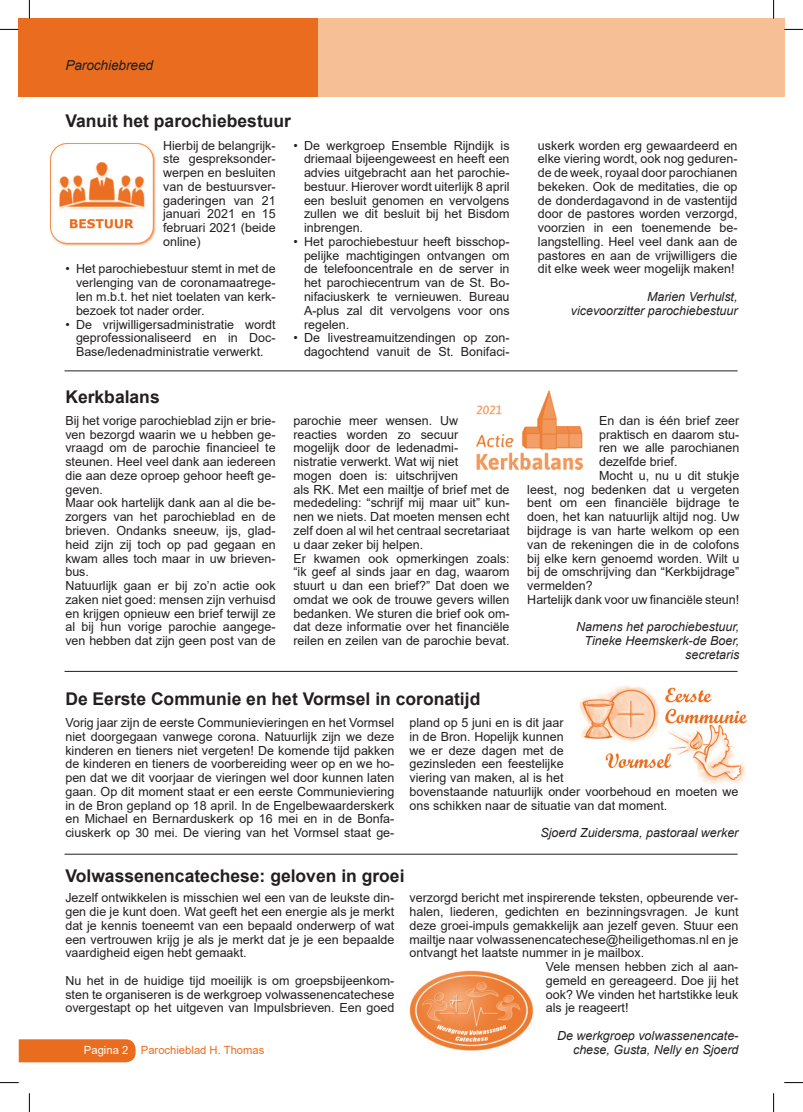
<style>
.page{position:relative;width:803px;height:1112px;background:#fff}
.page>*{position:absolute;margin:0;border:0;box-sizing:border-box;transform-origin:0 0}
.t1{font:700 17.5px "Arial";color:#231f20}
.t2{font:italic 13.75px "Arial";letter-spacing:-.01em;color:#231f20}
.t3{font:12.5px/13.8px "Arial";color:#231f20;text-align:justify}
.t4{font:italic 12.5px/13.8px "Arial";color:#231f20;text-align:right}
.t5{font:11.25px "Arial";color:#ea6d1f}
.s1{color:#fff}
</style>
<div class="page">
<div style="left:313px;top:19px;width:471px;height:78px;background:#f7bf96"></div>
<div style="left:19px;top:19px;width:299px;height:78px;background:#ea6d1f"></div>
<div style="left:19px;top:1039px;width:117px;height:23px;background:#ea6d1f"></div>
<hr style="left:65px;top:370px;width:672px;height:1px;background:#231f20">
<hr style="left:65px;top:671px;width:672px;height:1px;background:#231f20">
<hr style="left:65px;top:853px;width:672px;height:1px;background:#231f20">
<img style="left:50px;top:143px;width:106px;height:103px">
<img style="left:476px;top:390px;width:108px;height:80px">
<img style="left:579px;top:685px;width:168px;height:99px">
<img style="left:409px;top:970px;width:124px;height:81px">
<svg style="left:0;top:29px;width:19px;height:1px"></svg>
<svg style="left:784px;top:29px;width:19px;height:1px"></svg>
<svg style="left:0;top:1082px;width:19px;height:1px"></svg>
<svg style="left:784px;top:1082px;width:19px;height:1px"></svg>
<svg style="left:29px;top:0;width:1px;height:19px"></svg>
<svg style="left:29px;top:1093px;width:1px;height:18px"></svg>
<svg style="left:773px;top:0;width:1px;height:19px"></svg>
<svg style="left:773px;top:1093px;width:1px;height:18px"></svg>
<p class="t2" style="left:65px;top:56px;width:89px">Parochiebreed</p>
<h1 class="t1" style="left:65px;top:109px;width:227px">Vanuit het parochiebestuur</h1>
<p class="t3" style="left:163px;top:138px;width:114px">Hierbij de belangrijk&shy;ste gespreksonder&shy;werpen en besluiten van de bestuursver&shy;gaderingen van 21 januari 2021 en 15 februari 2021 (beide online)</p>
<p class="t3" style="left:76px;top:262px;width:201px;text-indent:-11px">• Het parochiebestuur stemt in met de verlenging van de coronamaatrege&shy;len m.b.t. het niet toelaten van kerk&shy;bezoek tot nader order.</p>
<p class="t3" style="left:76px;top:317px;width:201px;text-indent:-11px">• De vrijwilligersadministratie wordt geprofessionaliseerd en in Doc-Base/ledenadministratie verwerkt.</p>
<h1 class="t1" style="left:65px;top:384px;width:96px">Kerkbalans</h1>
<p class="t3" style="left:65px;top:413px;width:212px;text-align:left">Bij het vorige parochieblad zijn er brie&shy;ven bezorgd waarin we u hebben ge&shy;vraagd om de parochie financieel te steunen. Heel veel dank aan iedereen die aan deze oproep gehoor heeft ge&shy;geven.<br>Maar ook hartelijk dank aan al die be&shy;zorgers van het parochieblad en de brieven. Ondanks sneeuw, ijs, glad&shy;heid zijn zij toch op pad gegaan en kwam alles toch maar in uw brieven&shy;bus.<br>Natuurlijk gaan er bij zo’n actie ook zaken niet goed: mensen zijn verhuisd en krijgen opnieuw een brief terwijl ze al bij hun vorige parochie aangege&shy;ven hebben dat zijn geen post van de</p>
<p class="t3" style="left:304px;top:138px;width:207px;text-indent:-11px">• De werkgroep Ensemble Rijndijk is driemaal bijeengeweest en heeft een advies uitgebracht aan het parochie&shy;bestuur. Hierover wordt uiterlijk 8 april een besluit genomen en vervolgens zullen we dit besluit bij het Bisdom inbrengen.</p>
<p class="t3" style="left:304px;top:234px;width:207px;text-indent:-11px">• Het parochiebestuur heeft bisschop&shy;pelijke machtigingen ontvangen om de telefooncentrale en de server in het parochiecentrum van de St. Bo&shy;nifaciuskerk te vernieuwen. Bureau A-plus zal dit vervolgens voor ons regelen.</p>
<p class="t3" style="left:293px;top:331px;width:218px;text-align:right">• De livestreamuitzendingen op zon&shy;dagochtend vanuit de St. Bonifaci-</p>
<p class="t3" style="left:293px;top:413px;width:218px;text-align:left">parochie meer wensen. Uw<br>reacties worden zo secuur<br>mogelijk door de ledenadmi-<br>nistratie verwerkt. Wat wij niet<br>mogen doen is: uitschrijven<br>als RK. Met een mailtje of brief met de mededeling: “schrijf mij maar uit” kun&shy;nen we niets. Dat moeten mensen echt zelf doen al wil het centraal secretariaat u daar zeker bij helpen.<br>Er kwamen ook opmerkingen zoals: “ik geef al sinds jaar en dag, waarom stuurt u dan een brief?” Dat doen we omdat we ook de trouwe gevers willen bedanken. We sturen die brief ook om&shy;dat deze informatie over het financiële reilen en zeilen van de parochie bevat.</p>
<h1 class="t1" style="left:65px;top:686px;width:416px">De Eerste Communie en het Vormsel in coronatijd</h1>
<p class="t3" style="left:538px;top:138px;width:201px">uskerk worden erg gewaardeerd en elke viering wordt, ook nog geduren&shy;de de week, royaal door parochianen bekeken. Ook de meditaties, die op de donderdagavond in de vastentijd door de pastores worden verzorgd, voorzien in een toenemende be&shy;langstelling. Heel veel dank aan de pastores en aan de vrijwilligers die dit elke week weer mogelijk maken!</p>
<p class="t4" style="left:571px;top:290px;width:168px">Marien Verhulst, vicevoorzitter parochiebestuur</p>
<p class="t3" style="left:599px;top:413px;width:142px">En dan is één brief zeer</p>
<p class="t3" style="left:599px;top:427px;width:142px">praktisch en daarom stu-</p>
<p class="t3" style="left:599px;top:441px;width:142px">ren we alle parochianen</p>
<p class="t3" style="left:599px;top:454px;width:80px">dezelfde brief.</p>
<p class="t3" style="left:599px;top:468px;width:142px">Mocht u, nu u dit stukje</p>
<p class="t3" style="left:527px;top:482px;width:214px">leest, nog bedenken dat u vergeten</p>
<p class="t3" style="left:527px;top:496px;width:214px">bent om een financiële bijdrage te</p>
<p class="t3" style="left:527px;top:509px;width:214px">doen, het kan natuurlijk altijd nog. Uw</p>
<p class="t3" style="left:527px;top:523px;width:214px">bijdrage is van harte welkom op een</p>
<p class="t3" style="left:527px;top:537px;width:214px">van de rekeningen die in de colofons</p>
<p class="t3" style="left:527px;top:551px;width:214px">bij elke kern genoemd worden. Wilt u</p>
<p class="t3" style="left:527px;top:564px;width:213px">bij de omschrijving dan “Kerkbijdrage”</p>
<p class="t3" style="left:527px;top:578px;width:67px">vermelden?</p>
<p class="t3" style="left:527px;top:592px;width:214px">Hartelijk dank voor uw financiële steun!</p>
<p class="t4" style="left:576px;top:620px;width:165px">Namens het parochiebestuur,<br>Tineke Heemskerk-de Boer, secretaris</p>
<p class="t3" style="left:65px;top:715px;width:330px">Vorig jaar zijn de eerste Communievieringen en het Vormsel niet doorgegaan vanwege corona. Natuurlijk zijn we deze kinderen en tieners niet vergeten! De komende tijd pakken de kinderen en tieners de voorbereiding weer op en we ho&shy;pen dat we dit voorjaar de vieringen wel door kunnen laten gaan. Op dit moment staat er een eerste Communieviering in de Bron gepland op 18 april. In de Engelbewaarderskerk en Michael en Bernarduskerk op 16 mei en in de Bonfa&shy;ciuskerk op 30 mei. De viering van het Vormsel staat ge-</p>
<p class="t3" style="left:409px;top:715px;width:330px;text-align:left">pland op 5 juni en is dit jaar<br>in de Bron. Hopelijk kunnen<br>we er deze dagen met de<br>gezinsleden een feestelijke<br>viering van maken, al is het<br>bovenstaande natuurlijk onder voorbehoud en moeten we ons schikken naar de situatie van dat moment.</p>
<p class="t4" style="left:540px;top:825px;width:199px">Sjoerd Zuidersma, pastoraal werker</p>
<h1 class="t1" style="left:65px;top:863px;width:341px">Volwassenencatechese: geloven in groei</h1>
<p class="t3" style="left:65px;top:890px;width:330px">Jezelf ontwikkelen is misschien wel een van de leukste din&shy;gen die je kunt doen. Wat geeft het een energie als je merkt dat je kennis toeneemt van een bepaald onderwerp of wat een vertrouwen krijg je als je merkt dat je je een bepaalde vaardigheid eigen hebt gemaakt.</p>
<p class="t3" style="left:65px;top:973px;width:330px">Nu het in de huidige tijd moeilijk is om groepsbijeenkom&shy;sten te organiseren is de werkgroep volwassenencatechese overgestapt op het uitgeven van Impulsbrieven. Een goed</p>
<p class="t5" style="left:84px;top:1042px;width:182px"><span class="s1">Pagina 2</span> Parochieblad H. Thomas</p>
<p class="t3" style="left:409px;top:890px;width:330px">verzorgd bericht met inspirerende teksten, opbeurende ver-</p>
<p class="t3" style="left:409px;top:904px;width:330px">halen, liederen, gedichten en bezinningsvragen. Je kunt</p>
<p class="t3" style="left:409px;top:918px;width:330px">deze groei-impuls gemakkelijk aan jezelf geven. Stuur een</p>
<p class="t3" style="left:409px;top:931px;width:330px">mailtje naar volwassenencatechese@heiligethomas.nl en je</p>
<p class="t3" style="left:409px;top:945px;width:236px">ontvangt het laatste nummer in je mailbox.</p>
<p class="t3" style="left:546px;top:959px;width:194px">Vele mensen hebben zich al aan-</p>
<p class="t3" style="left:546px;top:973px;width:194px">gemeld en gereageerd. Doe jij het</p>
<p class="t3" style="left:546px;top:986px;width:194px">ook? We vinden het hartstikke leuk</p>
<p class="t3" style="left:546px;top:1000px;width:84px">als je reageert!</p>
<p class="t4" style="left:557px;top:1028px;width:183px">De werkgroep volwassenencate&shy;chese, Gusta, Nelly en Sjoerd</p>
</div>
